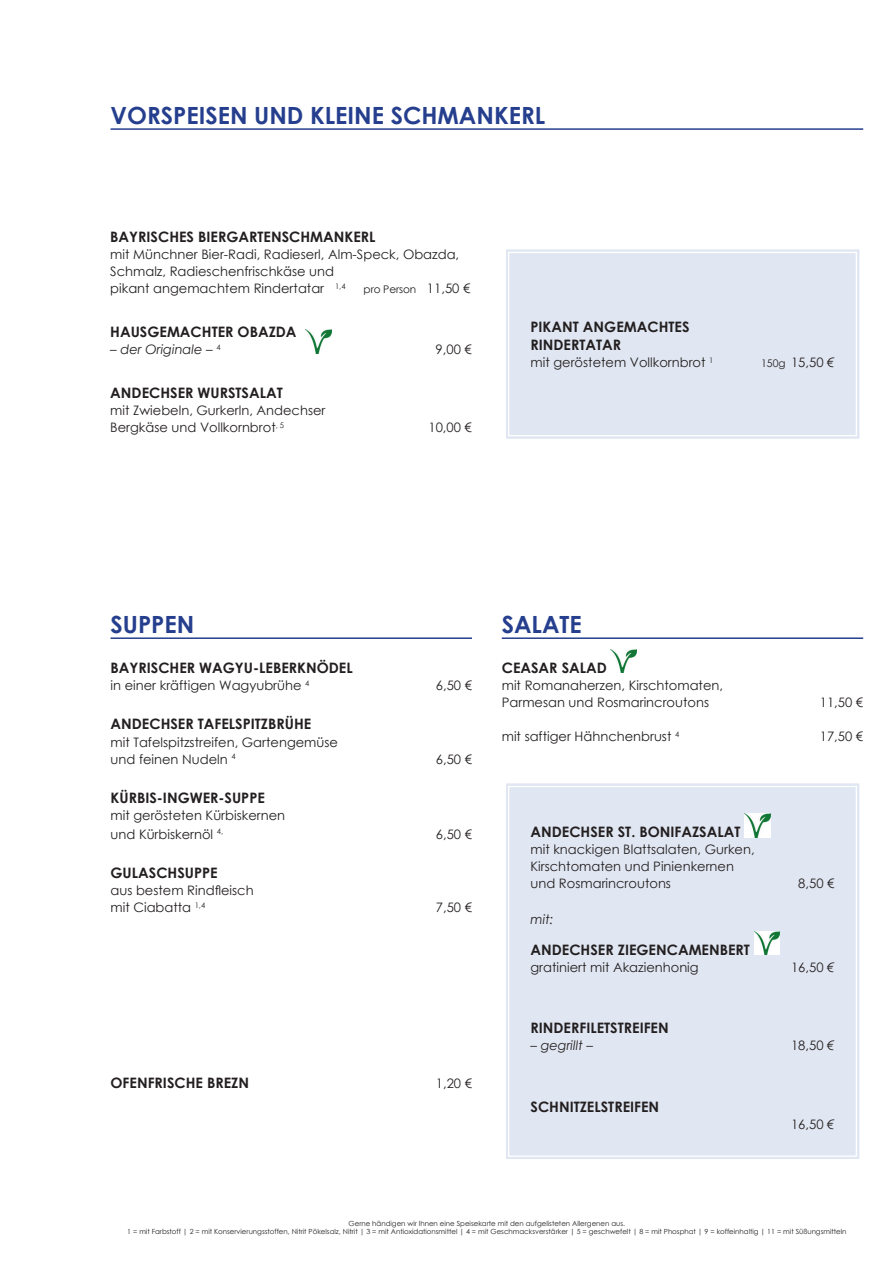
<style>
.page{position:relative;width:893px;height:1263px;background:#fff}
.page>*{position:absolute;margin:0;border:0;box-sizing:border-box;transform-origin:0 0}
.t1{font:700 23.7px "Century Gothic";color:#253f8e}
.t2{font:700 14.4px/18.3px "Century Gothic";color:#231f20}
.t3{font:13.05px/17.1px "Century Gothic";color:#231f20}
.t4{font:italic 13.05px "Century Gothic";color:#231f20}
.t5{font:10.5px "Century Gothic";letter-spacing:-.01em;color:#231f20}
.t6{font:7.05px/8.6px "Century Gothic";color:#231f20;text-align:center}
.s1{font-size:13.05px}
.s2{font-size:10.5px}
.s3{font-style:italic}
</style>
<div class="page">
<div style="left:506px;top:249px;width:354px;height:190px;background:#e1e7f2"></div>
<div style="left:508px;top:252px;width:349px;height:184px;border:1px solid #fff"></div>
<div style="left:506px;top:783px;width:354px;height:376px;background:#e1e7f2"></div>
<div style="left:508px;top:786px;width:349px;height:371px;border:1px solid #fff"></div>
<hr style="left:111px;top:637px;width:361px;height:2px;background:#253f8e">
<hr style="left:111px;top:128px;width:752px;height:2px;background:#253f8e">
<hr style="left:502px;top:637px;width:361px;height:2px;background:#253f8e">
<img style="left:611px;top:649px;width:26px;height:24px">
<img style="left:306px;top:330px;width:26px;height:23px">
<h1 class="t1" style="left:111px;top:97px;width:436px">VORSPEISEN UND KLEINE SCHMANKERL</h1>
<p class="t2" style="left:110px;top:227px;width:267px">BAYRISCHES BIERGARTENSCHMANKERL</p>
<p class="t3" style="left:110px;top:245px;width:350px">mit Münchner Bier-Radi, Radieserl, Alm-Speck, Obazda,<br>Schmalz, Radieschenfrischkäse und<br>pikant angemachtem Rindertatar <sup>1,4</sup></p>
<p class="t5" style="left:364px;top:282px;width:108px">pro Person <span class="s1">11,50 €</span></p>
<p class="t2" style="left:110px;top:322px;width:188px">HAUSGEMACHTER OBAZDA</p>
<p class="t4" style="left:110px;top:340px;width:112px">– der Originale – <sup>4</sup></p>
<p class="t3" style="left:436px;top:340px;width:38px">9,00 €</p>
<p class="t2" style="left:110px;top:383px;width:174px">ANDECHSER WURSTSALAT</p>
<p class="t3" style="left:110px;top:401px;width:217px">mit Zwiebeln, Gurkerln, Andechser<br>Bergkäse und Vollkornbrot<sup>,</sup> <sup>5</sup></p>
<p class="t3" style="left:428px;top:418px;width:45px">10,00 €</p>
<p class="t2" style="left:530px;top:317px;width:160px">PIKANT ANGEMACHTES<br>RINDERTATAR</p>
<p class="t3" style="left:530px;top:354px;width:184px">mit geröstetem Vollkornbrot <sup>1</sup></p>
<p class="t3" style="left:761px;top:354px;width:75px"><span class="s2">150g</span> 15,50 <span class="s3">€</span></p>
<h1 class="t1" style="left:111px;top:607px;width:85px">SUPPEN</h1>
<p class="t2" style="left:111px;top:658px;width:244px">BAYRISCHER WAGYU-LEBERKNÖDEL</p>
<p class="t3" style="left:111px;top:676px;width:200px">in einer kräftigen Wagyubrühe <sup>4</sup></p>
<p class="t3" style="left:436px;top:676px;width:38px">6,50 €</p>
<p class="t2" style="left:111px;top:714px;width:202px">ANDECHSER TAFELSPITZBRÜHE</p>
<p class="t3" style="left:111px;top:733px;width:229px">mit Tafelspitzstreifen, Gartengemüse und feinen Nudeln <sup>4</sup></p>
<p class="t3" style="left:436px;top:750px;width:38px">6,50 €</p>
<p class="t2" style="left:111px;top:788px;width:156px">KÜRBIS-INGWER-SUPPE</p>
<p class="t3" style="left:111px;top:806px;width:176px;line-height:18.3px">mit gerösteten Kürbiskernen und Kürbiskernöl <sup>4,</sup></p>
<p class="t2" style="left:111px;top:863px;width:109px">GULASCHSUPPE</p>
<p class="t3" style="left:111px;top:882px;width:145px">aus bestem Rindfleisch mit Ciabatta <sup>1,4</sup></p>
<p class="t3" style="left:436px;top:825px;width:38px">6,50 €</p>
<p class="t3" style="left:436px;top:899px;width:38px">7,50 €</p>
<p class="t2" style="left:111px;top:1073px;width:140px">OFENFRISCHE BREZN</p>
<p class="t3" style="left:436px;top:1074px;width:38px">1,20 €</p>
<h1 class="t1" style="left:502px;top:607px;width:82px">SALATE</h1>
<p class="t2" style="left:502px;top:658px;width:107px">CEASAR SALAD</p>
<p class="t3" style="left:502px;top:676px;width:223px">mit Romanaherzen, Kirschtomaten,<br>Parmesan und Rosmarincroutons</p>
<p class="t3" style="left:820px;top:693px;width:45px">11,50 €</p>
<p class="t3" style="left:502px;top:728px;width:179px">mit saftiger Hähnchenbrust <sup>4</sup></p>
<p class="t3" style="left:820px;top:728px;width:45px">17,50 €</p>
<p class="t2" style="left:530px;top:822px;width:211px">ANDECHSER ST. BONIFAZSALAT</p>
<p class="t3" style="left:530px;top:841px;width:226px">mit knackigen Blattsalaten, Gurken,<br>Kirschtomaten und Pinienkernen und Rosmarincroutons</p>
<p class="t3" style="left:798px;top:875px;width:38px">8,50 €</p>
<p class="t4" style="left:530px;top:910px;width:24px">mit:</p>
<p class="t2" style="left:530px;top:940px;width:221px">ANDECHSER ZIEGENCAMENBERT</p>
<p class="t3" style="left:530px;top:958px;width:170px">gratiniert mit Akazienhonig</p>
<p class="t3" style="left:791px;top:958px;width:45px">16,50 <span class="s3">€</span></p>
<p class="t2" style="left:530px;top:1018px;width:140px">RINDERFILETSTREIFEN</p>
<p class="t4" style="left:530px;top:1036px;width:64px">– gegrillt –</p>
<p class="t3" style="left:791px;top:1036px;width:45px">18,50 <span class="s3">€</span></p>
<p class="t2" style="left:530px;top:1097px;width:130px">SCHNITZELSTREIFEN</p>
<p class="t3" style="left:791px;top:1116px;width:45px">16,50 <span class="s3">€</span></p>
<p class="t6" style="left:127px;top:1219px;width:721px">Gerne händigen wir Ihnen eine Speisekarte mit den aufgelisteten Allergenen aus.<br>1 = mit Farbstoff | 2 = mit Konservierungsstoffen, Nitrit Pökelsalz, Nitrit | 3 = mit Antioxidationsmittel | 4 = mit Geschmacksverstärker | 5 = geschwefelt | 8 = mit Phosphat | 9 = koffeinhaltig | 11 = mit Süßungsmitteln</p>
</div>
